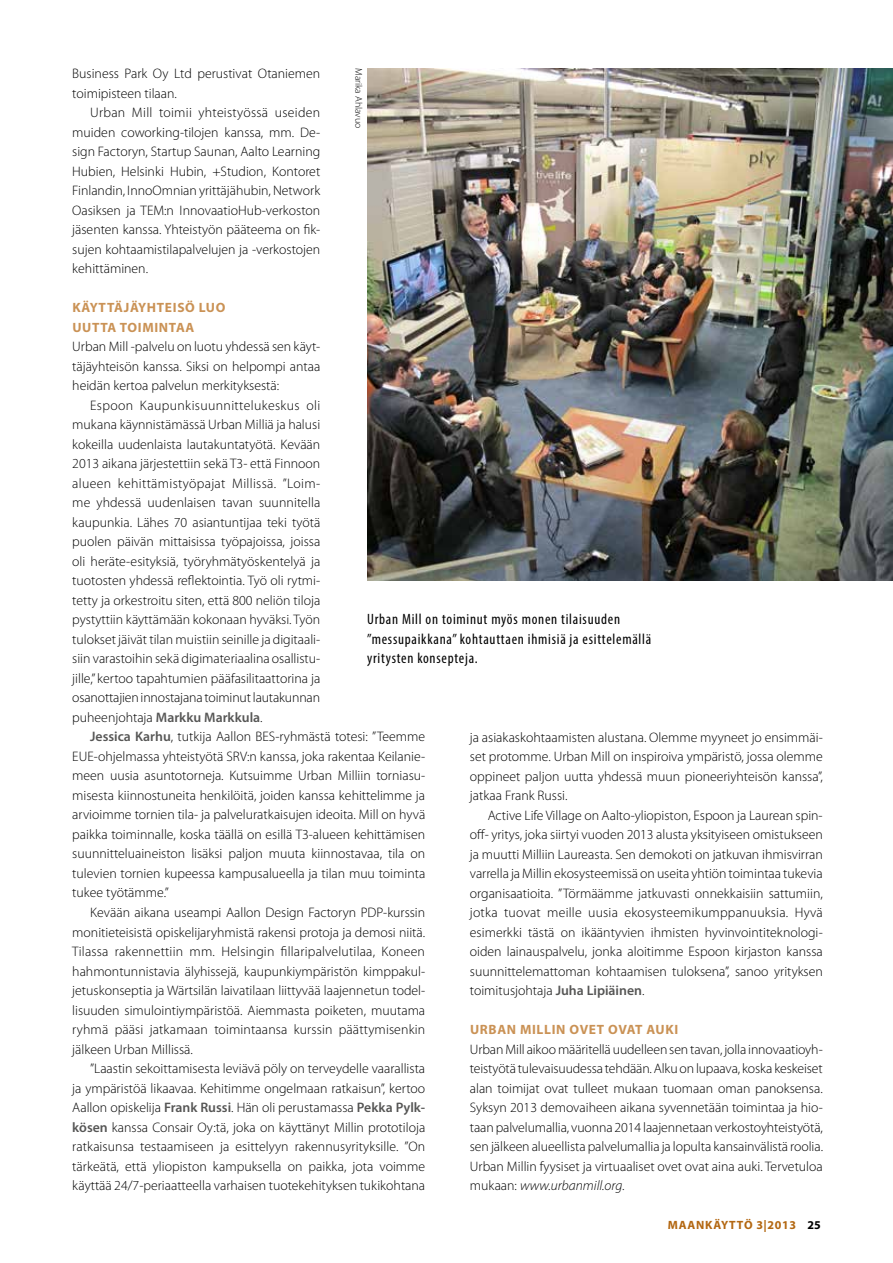
<style>
.page{position:relative;width:893px;height:1263px;background:#fff}
.page>*{position:absolute;margin:0;border:0;box-sizing:border-box;transform-origin:0 0}
.t1{font:condensed 15px/19.5px "Myriad Pro";letter-spacing:.05em;color:#000}
.t2{font:300 13.8px/19.5px "Myriad Pro";color:#000;text-align:justify}
.t3{font:700 13.5px "Myriad Pro";letter-spacing:.05em;color:#ca9255}
.t4{font:700 12px "Myriad Pro";letter-spacing:.065em;color:#b36711}
.t5{font:300 9.75px "Myriad Pro";color:#000}
.s1{font-weight:600;color:#565655}
.s2{font-style:italic}
.s3{color:#000}
</style>
<div class="page">
<img style="left:367px;top:68px;width:526px;height:512px">
<p class="t2" style="left:72px;top:64px;width:249px">Business Park Oy Ltd perustivat Otaniemen toimipisteen tilaan.</p>
<p class="t2" style="left:72px;top:103px;width:249px;text-indent:18px">Urban Mill toimii yhteistyössä useiden muiden coworking-tilojen kanssa, mm. De&shy;sign Factoryn, Startup Saunan, Aalto Learning Hubien, Helsinki Hubin, +Studion, Kontoret Finlandin, InnoOmnian yrittäjähubin, Network Oasiksen ja TEM:n InnovaatioHub-verkoston jäsenten kanssa. Yhteistyön pääteema on fik&shy;sujen kohtaamistilapalvelujen ja -verkostojen kehittäminen.</p>
<p class="t3" style="left:72px;top:299px;width:93px">KÄYTTÄJÄYHTEIS</p>
<p class="t3" style="left:185px;top:299px;width:31px">Ö LUO</p>
<p class="t3" style="left:72px;top:319px;width:10px">UUTTA</p>
<p class="t3" style="left:120px;top:319px;width:10px">TOIMINTAA</p>
<p class="t2" style="left:72px;top:337px;width:250px">Urban Mill -palvelu on luotu yhdessä sen käyt&shy;täjäyhteisön kanssa. Siksi on helpompi antaa heidän kertoa palvelun merkityksestä:</p>
<p class="t2" style="left:72px;top:396px;width:250px;text-indent:18px">Espoon Kaupunkisuunnittelukeskus oli mukana käynnistämässä Urban Milliä ja halusi kokeilla uudenlaista lautakuntatyötä. Kevään 2013 aikana järjestettiin sekä T3- että Finnoon alueen kehittämistyöpajat Millissä. ”Loim&shy;me yhdessä uudenlaisen tavan suunnitella kaupunkia. Lähes 70 asiantuntijaa teki työtä puolen päivän mittaisissa työpajoissa, joissa oli heräte-esityksiä, työryhmätyöskentelyä ja tuotosten yhdessä reflektointia. Työ oli rytmi&shy;tetty ja orkestroitu siten, että 800 neliön tiloja pystyttiin käyttämään kokonaan hyväksi. Työn tulokset jäivät tilan muistiin seinille ja digitaali&shy;siin varastoihin sekä digimateriaalina osallistu&shy;jille,” kertoo tapahtumien pääfasilitaattorina ja osanottajien innostajana toiminut lautakunnan puheenjohtaja <span class="s1">Markku Markkula</span>.</p>
<p class="t2" style="left:72px;top:727px;width:354px;text-indent:18px"><span class="s1">Jessica Karhu</span>, tutkija Aallon BES-ryhmästä totesi: ”Teemme EUE-ohjelmassa yhteistyötä SRV:n kanssa, joka rakentaa Keilanie&shy;meen uusia asuntotorneja. Kutsuimme Urban Milliin torniasu&shy;misesta kiinnostuneita henkilöitä, joiden kanssa kehittelimme ja arvioimme tornien tila- ja palveluratkaisujen ideoita. Mill on hyvä paikka toiminnalle, koska täällä on esillä T3-alueen kehittämisen suunnitteluaineiston lisäksi paljon muuta kiinnostavaa, tila on tulevien tornien kupeessa kampusalueella ja tilan muu toiminta tukee työtämme.”</p>
<p class="t2" style="left:72px;top:903px;width:355px;text-indent:18px">Kevään aikana useampi Aallon Design Factoryn PDP-kurssin monitieteisistä opiskelijaryhmistä rakensi protoja ja demosi niitä.<br>Tilassa rakennettiin mm. Helsingin fillaripalvelutilaa, Koneen hahmontunnistavia älyhissejä, kaupunkiympäristön kimppakul&shy;jetuskonseptia ja Wärtsilän laivatilaan liittyvää laajennetun todel&shy;lisuuden simulointiympäristöä. Aiemmasta poiketen, muutama ryhmä pääsi jatkamaan toimintaansa kurssin päättymisenkin jälkeen Urban Millissä.</p>
<p class="t2" style="left:72px;top:1059px;width:354px;text-indent:18px">”Laastin sekoittamisesta leviävä pöly on terveydelle vaarallista ja ympäristöä likaavaa. Kehitimme ongelmaan ratkaisun”, kertoo Aallon opiskelija <span class="s1">Frank Russi</span>. Hän oli perustamassa <span class="s1">Pekka Pylk&shy;kösen</span> kanssa Consair Oy:tä, joka on käyttänyt Millin prototiloja ratkaisunsa testaamiseen ja esittelyyn rakennusyrityksille. ”On tärkeätä, että yliopiston kampuksella on paikka, jota voimme käyttää 24/7-periaatteella varhaisen tuotekehityksen tukikohtana</p>
<p class="t5" style="left:364px;top:68px;width:62px;rotate:90deg">Marika Ahlavuo</p>
<p class="t1" style="left:367px;top:609px;width:286px">Urban Mill on toiminut myös monen tilaisuuden ”messupaikkana” kohtauttaen ihmisiä ja esittelemällä yritysten konsepteja.</p>
<p class="t2" style="left:470px;top:728px;width:354px">ja asiakaskohtaamisten alustana. Olemme myyneet jo ensimmäi&shy;set protomme. Urban Mill on inspiroiva ympäristö, jossa olemme oppineet paljon uutta yhdessä muun pioneeriyhteisön kanssa”, jatkaa Frank Russi.</p>
<p class="t2" style="left:470px;top:806px;width:354px;text-indent:18px">Active Life Village on Aalto-yliopiston, Espoon ja Laurean spin&shy;off- yritys, joka siirtyi vuoden 2013 alusta yksityiseen omistukseen ja muutti Milliin Laureasta. Sen demokoti on jatkuvan ihmisvirran varrella ja Millin ekosysteemissä on useita yhtiön toimintaa tukevia organisaatioita. ”Törmäämme jatkuvasti onnekkaisiin sattumiin, jotka tuovat meille uusia ekosysteemikumppanuuksia. Hyvä esimerkki tästä on ikääntyvien ihmisten hyvinvointiteknologi&shy;oiden lainauspalvelu, jonka aloitimme Espoon kirjaston kanssa suunnittelemattoman kohtaamisen tuloksena”, sanoo yrityksen toimitusjohtaja <span class="s1">Juha Lipiäinen</span>.</p>
<p class="t3" style="left:470px;top:1021px;width:20px">URBAN</p>
<p class="t3" style="left:520px;top:1021px;width:158px">MILLIN OVET OVAT AU KI</p>
<p class="t2" style="left:470px;top:1040px;width:355px">Urban Mill aikoo määritellä uudelleen sen tavan, jolla innovaatioyh&shy;teistyötä tulevaisuudessa tehdään. Alku on lupaava, koska keskeiset alan toimijat ovat tulleet mukaan tuomaan oman panoksensa.<br>Syksyn 2013 demovaiheen aikana syvennetään toimintaa ja hio&shy;taan palvelumallia, vuonna 2014 laajennetaan verkostoyhteistyötä, sen jälkeen alueellista palvelumallia ja lopulta kansainvälistä roolia.<br>Urban Millin fyysiset ja virtuaaliset ovet ovat aina auki. Tervetuloa mukaan: <span class="s2">www.urbanmill.org</span>.</p>
<p class="t4" style="left:668px;top:1217px;width:154px">MAANKÄYTTÖ 3|2013 <span class="s3">25</span></p>
</div>
